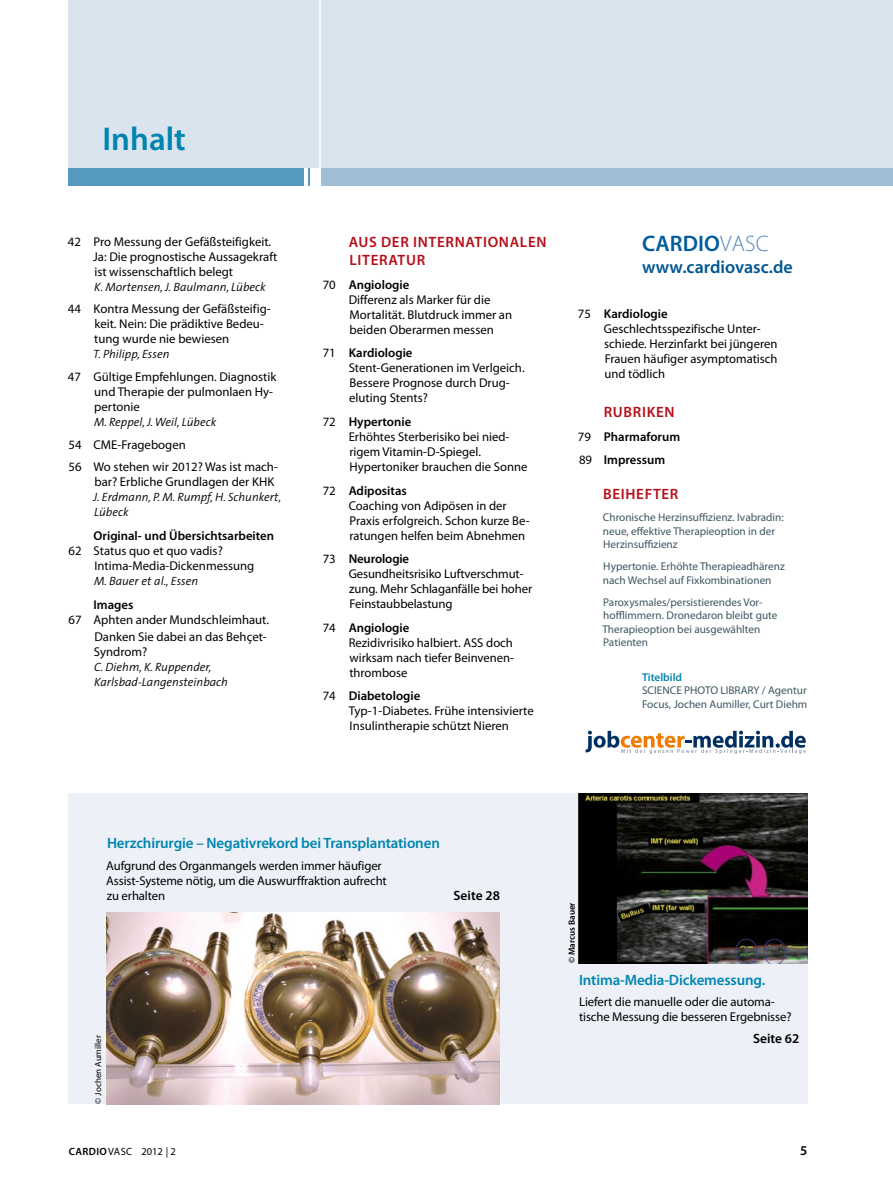
<style>
.page{position:relative;width:893px;height:1187px;background:#fff}
.page>*{position:absolute;margin:0;border:0;box-sizing:border-box;transform-origin:0 0}
.t1{font:600 33px "Myriad Pro";color:#0085b0}
.t2{font:600 22.5px "Myriad Pro";letter-spacing:.005em;color:#005d9d}
.t3{font:600 18px "Myriad Pro";color:#005692}
.t4{font:600 15px "Myriad Pro";letter-spacing:-.01em;color:#0085b0}
.t5{font:600 15px/18px "Myriad Pro";letter-spacing:.045em;color:#b60f1a}
.t6{font:600 13.5px "Myriad Pro";color:#000}
.t7{font:12.75px/15px "Myriad Pro";color:#000}
.t8{font:600 12.75px/23.5px "Myriad Pro";color:#000}
.t9{font:italic 300 12px/15px "The Sans";color:#000}
.t10{font:11.25px/13.5px "Myriad Pro";color:#3d5660}
.t11{font:600 11.25px "Myriad Pro";color:#0085b0}
.t12{font:10.5px "Myriad Pro";color:#000}
.t13{font:9px "Myriad Pro";color:#000}
.t14{font:600 9px "Myriad Pro";color:#000}
.s1{font-weight:600}
.s2{font-weight:300;color:#5086b9}
.s3{font-weight:400}
</style>
<div class="page">
<div style="left:68px;top:0;width:825px;height:168px;background:#dae4ee"></div>
<div style="left:77px;top:168px;width:816px;height:17px;background:#9dbed6"></div>
<div style="left:68px;top:168px;width:252px;height:17px;background:#549abf"></div>
<hr style="left:304px;top:168px;width:3px;height:17px;background:#fff">
<div style="left:311px;top:168px;width:10px;height:17px;background:#fff"></div>
<hr style="left:319px;top:0;width:2px;height:185px;background:#fff">
<div style="left:68px;top:793px;width:740px;height:310px;background:#edf1f7"></div>
<img style="left:578px;top:793px;width:230px;height:170px">
<svg style="left:585px;top:730px;width:221px;height:24px"></svg>
<img style="left:106px;top:912px;width:394px;height:191px">
<h1 class="t1" style="left:102px;top:118px;width:85px">Inhalt</h1>
<p class="t7" style="left:93px;top:234px;width:186px;text-indent:-25px">42 Pro Messung der Gefäßsteifigkeit.<br>Ja: Die prognostische Aussagekraft ist wissenschaftlich belegt</p>
<p class="t9" style="left:94px;top:279px;width:173px">K. Mortensen, J. Baulmann, Lübeck</p>
<p class="t7" style="left:94px;top:301px;width:178px;text-indent:-26px">44 Kontra Messung der Gefäßsteifig&shy;keit. Nein: Die prädiktive Bedeu&shy;tung wurde nie bewiesen</p>
<p class="t9" style="left:93px;top:347px;width:78px">T. Philipp, Essen</p>
<p class="t7" style="left:94px;top:369px;width:184px;text-indent:-26px">47 Gültige Empfehlungen. Diagnostik und Therapie der pulmonlaen Hy&shy;pertonie</p>
<p class="t9" style="left:94px;top:414px;width:124px">M. Reppel, J. Weil, Lübeck</p>
<p class="t7" style="left:68px;top:433px;width:211px;line-height:22.6px">54 CME-Fragebogen<br>56 Wo stehen wir 2012? Was ist mach-</p>
<p class="t7" style="left:94px;top:474px;width:181px">bar? Erbliche Grundlagen der KHK</p>
<p class="t9" style="left:94px;top:490px;width:189px">J. Erdmann, P. M. Rumpf, H. Schunkert,<br>Lübeck</p>
<p class="t8" style="left:94px;top:523px;width:182px">Original- und Übersichtsarbeiten</p>
<p class="t7" style="left:94px;top:543px;width:162px;text-indent:-26px">62 Status quo et quo vadis?<br>Intima-Media-Dickenmessung</p>
<p class="t9" style="left:94px;top:573px;width:106px">M. Bauer et al., Essen</p>
<p class="t8" style="left:94px;top:592px;width:41px">Images</p>
<p class="t7" style="left:69px;top:610px;width:202px;line-height:17px;text-align:right">67 Aphten ander Mundschleimhaut.<br>Danken Sie dabei an das Behçet-</p>
<p class="t7" style="left:94px;top:643px;width:55px">Syndrom?</p>
<p class="t9" style="left:94px;top:659px;width:135px">C. Diehm, K. Ruppender,<br>Karlsbad-Langensteinbach</p>
<p class="t5" style="left:349px;top:233px;width:199px">AUS DER INTERNATIONALEN<br>LITERATUR</p>
<p class="t7" style="left:349px;top:277px;width:165px;text-indent:-26px">70 <span class="s1">Angiologie<br></span>Differenz als Marker für die<br>Mortalität. Blutdruck immer an beiden Oberarmen messen</p>
<p class="t7" style="left:349px;top:345px;width:177px;text-indent:-26px">71 <span class="s1">Kardiologie<br></span>Stent-Generationen im Verlgeich.<br>Bessere Prognose durch Drug&shy;eluting Stents?</p>
<p class="t7" style="left:349px;top:414px;width:180px;text-indent:-26px">72 <span class="s1">Hypertonie<br></span>Erhöhtes Sterberisiko bei nied&shy;rigem Vitamin-D-Spiegel.<br>Hypertoniker brauchen die Sonne</p>
<p class="t7" style="left:349px;top:482px;width:182px;text-indent:-26px">72 <span class="s1">Adipositas<br></span>Coaching von Adipösen in der<br>Praxis erfolgreich. Schon kurze Be&shy;ratungen helfen beim Abnehmen</p>
<p class="t7" style="left:349px;top:551px;width:185px;text-indent:-26px">73 <span class="s1">Neurologie<br></span>Gesundheitsrisiko Luftverschmut&shy;zung. Mehr Schlaganfälle bei hoher<br>Feinstaubbelastung</p>
<p class="t7" style="left:349px;top:619px;width:167px;text-indent:-26px">74 <span class="s1">Angiologie<br></span>Rezidivrisiko halbiert. ASS doch wirksam nach tiefer Beinvenen&shy;thrombose</p>
<p class="t7" style="left:349px;top:688px;width:187px;text-indent:-26px">74 <span class="s1">Diabetologie<br></span>Typ-1-Diabetes. Frühe intensivierte<br>Insulintherapie schützt Nieren</p>
<h2 class="t2" style="left:642px;top:229px;width:128px">CARDIO<span class="s2">VASC</span></h2>
<h3 class="t3" style="left:642px;top:255px;width:152px">www.cardiovasc.de</h3>
<p class="t7" style="left:604px;top:306px;width:175px;text-indent:-26px">75 <span class="s1">Kardiologie<br></span>Geschlechtsspezifische Unter&shy;schiede. Herzinfarkt bei jüngeren<br>Frauen häufiger asymptomatisch und tödlich</p>
<p class="t5" style="left:604px;top:402px;width:72px">RUBRIKEN</p>
<p class="t8" style="left:578px;top:424px;width:104px"><span class="s3">79</span> Pharmaforum<br><span class="s3">89</span> Impressum</p>
<p class="t5" style="left:603px;top:484px;width:77px">BEIHEFTER</p>
<p class="t10" style="left:603px;top:510px;width:182px">Chronische Herzinsuffizienz. Ivabradin: neue, effektive Therapieoption in der<br>Herzinsuffizienz</p>
<p class="t10" style="left:603px;top:559px;width:183px">Hypertonie. Erhöhte Therapieadhärenz nach Wechsel auf Fixkombinationen</p>
<p class="t10" style="left:602px;top:595px;width:177px">Paroxysmales/persistierendes Vor&shy;hofflimmern. Dronedaron bleibt gute<br>Therapieoption bei ausgewählten<br>Patienten</p>
<p class="t11" style="left:642px;top:670px;width:42px">Titelbild</p>
<p class="t10" style="left:642px;top:683px;width:167px">SCIENCE PHOTO LIBRARY / Agentur<br>Focus, Jochen Aumiller, Curt Diehm</p>
<p class="t4" style="left:107px;top:833px;width:334px">Herzchirurgie – Negativrekord bei Transplantationen</p>
<p class="t7" style="left:106px;top:857px;width:282px">Aufgrund des Organmangels werden immer häufiger<br>Assist-Systeme nötig, um die Auswurffraktion aufrecht zu erhalten</p>
<p class="t6" style="left:454px;top:886px;width:48px">Seite 28</p>
<p class="t13" style="left:93px;top:1103px;width:70px;rotate:-90deg">© Jochen Aumiller</p>
<p class="t14" style="left:566px;top:963px;width:62px;rotate:-90deg">© Marcus Bauer</p>
<p class="t4" style="left:579px;top:970px;width:188px">Intima-Media-Dickemessung.</p>
<p class="t7" style="left:579px;top:994px;width:214px">Liefert die manuelle oder die automa&shy;tische Messung die besseren Ergebnisse?</p>
<p class="t6" style="left:753px;top:1029px;width:48px">Seite 62</p>
<p class="t12" style="left:69px;top:1144px;width:108px"><span class="s1">CARDIO</span>VASC 2012 | 2</p>
<p class="t6" style="left:800px;top:1141px;width:9px">5</p>
</div>
